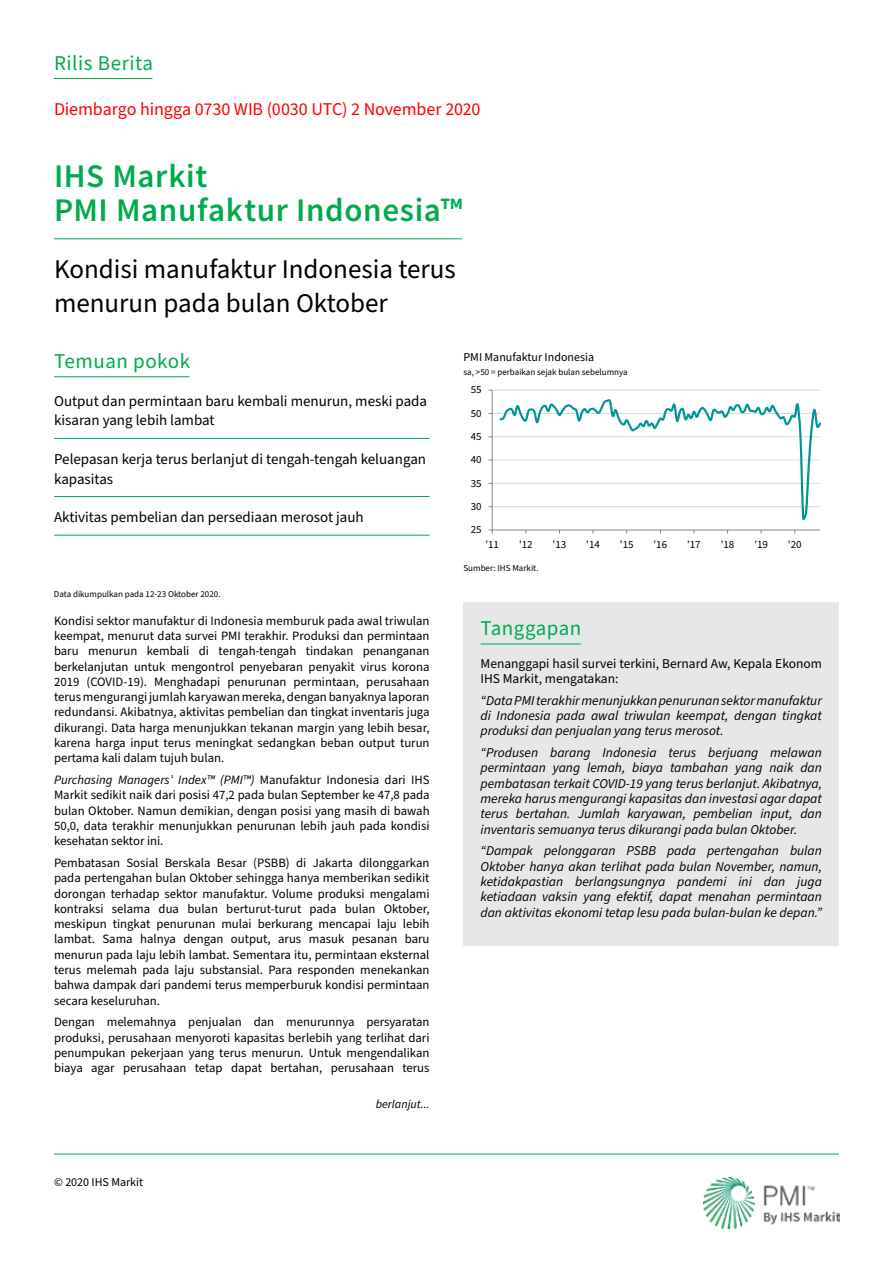
<style>
.page{position:relative;width:893px;height:1263px;background:#fff}
.page>*{position:absolute;margin:0;border:0;box-sizing:border-box;transform-origin:0 0}
.t1{font:600 33px/34.5px "Source Sans Pro";letter-spacing:.02em;color:#00ab4e}
.t2{font:27px/34.5px "Source Sans Pro";color:#000}
.t3{font:21px "Source Sans Pro";letter-spacing:.025em;color:#00ab4e}
.t4{font:18px "Source Sans Pro";letter-spacing:-.01em;color:#f00}
.t5{font:15px/19.5px "Source Sans Pro";color:#000}
.t6{font:italic 13.5px/15.3px "Source Sans Pro";color:#000;text-align:justify}
.t7{font:13.5px/15.3px "Source Sans Pro";color:#000}
.t8{font:12.75px/15.3px "Source Sans Pro";color:#000;text-align:justify}
.t9{font:12px "Source Sans Pro";color:#000}
.t10{font:italic 12px "Source Sans Pro";color:#000}
.t11{font:10.8px "Source Sans Pro";letter-spacing:-.005em;color:#000}
.t12{font:9px "Source Sans Pro";color:#000}
.s1{font-style:italic}
</style>
<div class="page">
<img style="left:704px;top:1177px;width:136px;height:51px">
<hr style="left:54px;top:1154px;width:785px;height:1px;background:#00ab4e">
<hr style="left:492px;top:506px;width:328px;height:1px;background:#d9d9d9">
<hr style="left:492px;top:483px;width:328px;height:1px;background:#d9d9d9">
<hr style="left:492px;top:460px;width:328px;height:1px;background:#d9d9d9">
<hr style="left:492px;top:436px;width:328px;height:1px;background:#d9d9d9">
<hr style="left:492px;top:413px;width:328px;height:1px;background:#d9d9d9">
<hr style="left:492px;top:390px;width:328px;height:1px;background:#d9d9d9">
<hr style="left:492px;top:390px;width:1px;height:140px;background:#868686">
<hr style="left:492px;top:530px;width:328px;height:1px;background:#868686">
<svg style="left:498px;top:399px;width:323px;height:122px"></svg>
<hr style="left:54px;top:376px;width:136px;height:1px;background:#00ab4e">
<hr style="left:54px;top:78px;width:98px;height:1px;background:#00ab4e">
<hr style="left:54px;top:238px;width:408px;height:1px;background:#00ab4e">
<hr style="left:54px;top:438px;width:376px;height:1px;background:#00ab4e">
<hr style="left:54px;top:496px;width:376px;height:1px;background:#00ab4e">
<hr style="left:54px;top:535px;width:376px;height:1px;background:#00ab4e">
<div style="left:463px;top:602px;width:376px;height:56px;background:#e6e7e8"></div>
<hr style="left:480px;top:644px;width:101px;height:1px;background:#00ab4e">
<div style="left:463px;top:658px;width:376px;height:287px;background:#e6e7e8"></div>
<h3 class="t3" style="left:54px;top:49px;width:100px">Rilis Berita</h3>
<h3 class="t4" style="left:54px;top:97px;width:428px">Diembargo hingga 0730 WIB (0030 UTC) 2 November 2020</h3>
<h1 class="t1" style="left:54px;top:158px;width:410px">IHS Markit<br>PMI Manufaktur Indonesia™</h1>
<h2 class="t2" style="left:54px;top:252px;width:403px">Kondisi manufaktur Indonesia terus menurun pada bulan Oktober</h2>
<h3 class="t3" style="left:54px;top:347px;width:137px">Temuan pokok</h3>
<p class="t5" style="left:54px;top:392px;width:374px">Output dan permintaan baru kembali menurun, meski pada kisaran yang lebih lambat</p>
<p class="t5" style="left:54px;top:450px;width:374px">Pelepasan kerja terus berlanjut di tengah-tengah keluangan kapasitas</p>
<p class="t5" style="left:54px;top:508px;width:311px">Aktivitas pembelian dan persediaan merosot jauh</p>
<p class="t12" style="left:54px;top:588px;width:168px">Data dikumpulkan pada 12-23 Oktober 2020.</p>
<p class="t8" style="left:54px;top:613px;width:377px">Kondisi sektor manufaktur di Indonesia memburuk pada awal triwulan keempat, menurut data survei PMI terakhir. Produksi dan permintaan baru menurun kembali di tengah-tengah tindakan penanganan berkelanjutan untuk mengontrol penyebaran penyakit virus korona 2019 (COVID-19). Menghadapi penurunan permintaan, perusahaan terus mengurangi jumlah karyawan mereka, dengan banyaknya laporan redundansi. Akibatnya, aktivitas pembelian dan tingkat inventaris juga dikurangi. Data harga menunjukkan tekanan margin yang lebih besar, karena harga input terus meningkat sedangkan beban output turun pertama kali dalam tujuh bulan.</p>
<p class="t8" style="left:54px;top:772px;width:377px"><span class="s1">Purchasing Managers’ Index™ (PMI™)</span> Manufaktur Indonesia dari IHS Markit sedikit naik dari posisi 47,2 pada bulan September ke 47,8 pada bulan Oktober. Namun demikian, dengan posisi yang masih di bawah 50,0, data terakhir menunjukkan penurunan lebih jauh pada kondisi kesehatan sektor ini.</p>
<p class="t8" style="left:54px;top:855px;width:377px">Pembatasan Sosial Berskala Besar (PSBB) di Jakarta dilonggarkan pada pertengahan bulan Oktober sehingga hanya memberikan sedikit dorongan terhadap sektor manufaktur. Volume produksi mengalami kontraksi selama dua bulan berturut-turut pada bulan Oktober, meskipun tingkat penurunan mulai berkurang mencapai laju lebih lambat. Sama halnya dengan output, arus masuk pesanan baru menurun pada laju lebih lambat. Sementara itu, permintaan eksternal terus melemah pada laju substansial. Para responden menekankan bahwa dampak dari pandemi terus memperburuk kondisi permintaan secara keseluruhan.</p>
<p class="t8" style="left:54px;top:1015px;width:377px">Dengan melemahnya penjualan dan menurunnya persyaratan produksi, perusahaan menyoroti kapasitas berlebih yang terlihat dari penumpukan pekerjaan yang terus menurun. Untuk mengendalikan biaya agar perusahaan tetap dapat bertahan, perusahaan terus</p>
<p class="t9" style="left:463px;top:349px;width:132px">PMI Manufaktur Indonesia</p>
<p class="t12" style="left:463px;top:366px;width:166px">sa, &gt;50 = perbaikan sejak bulan sebelumnya</p>
<p class="t11" style="left:471px;top:382px;width:12px">55</p>
<p class="t11" style="left:471px;top:406px;width:12px">50</p>
<p class="t11" style="left:471px;top:429px;width:12px">45</p>
<p class="t11" style="left:471px;top:452px;width:12px">40</p>
<p class="t11" style="left:471px;top:476px;width:12px">35</p>
<p class="t11" style="left:471px;top:499px;width:12px">30</p>
<p class="t11" style="left:471px;top:522px;width:12px">25</p>
<p class="t11" style="left:485px;top:537px;width:15px">'11</p>
<p class="t11" style="left:519px;top:537px;width:15px">'12</p>
<p class="t11" style="left:553px;top:537px;width:15px">'13</p>
<p class="t11" style="left:586px;top:537px;width:15px">'14</p>
<p class="t11" style="left:620px;top:537px;width:15px">'15</p>
<p class="t11" style="left:653px;top:537px;width:15px">'16</p>
<p class="t11" style="left:687px;top:537px;width:15px">'17</p>
<p class="t11" style="left:721px;top:537px;width:15px">'18</p>
<p class="t11" style="left:754px;top:537px;width:15px">'19</p>
<p class="t11" style="left:788px;top:537px;width:15px">'20</p>
<p class="t12" style="left:463px;top:562px;width:77px">Sumber: IHS Markit.</p>
<h3 class="t3" style="left:480px;top:614px;width:102px">Tanggapan</h3>
<p class="t7" style="left:480px;top:656px;width:343px">Menanggapi hasil survei terkini, Bernard Aw, Kepala Ekonom<br>IHS Markit, mengatakan:</p>
<p class="t6" style="left:480px;top:693px;width:343px">“Data PMI terakhir menunjukkan penurunan sektor manufaktur di Indonesia pada awal triwulan keempat, dengan tingkat produksi dan penjualan yang terus merosot.</p>
<p class="t6" style="left:480px;top:745px;width:343px">“Produsen barang Indonesia terus berjuang melawan permintaan yang lemah, biaya tambahan yang naik dan pembatasan terkait COVID-19 yang terus berlanjut. Akibatnya, mereka harus mengurangi kapasitas dan investasi agar dapat terus bertahan. Jumlah karyawan, pembelian input, dan inventaris semuanya terus dikurangi pada bulan Oktober.</p>
<p class="t6" style="left:480px;top:844px;width:343px">“Dampak pelonggaran PSBB pada pertengahan bulan Oktober hanya akan terlihat pada bulan November, namun, ketidakpastian berlangsungnya pandemi ini dan juga ketiadaan vaksin yang efektif, dapat menahan permintaan dan aktivitas ekonomi tetap lesu pada bulan-bulan ke depan.”</p>
<p class="t10" style="left:376px;top:1096px;width:55px">berlanjut...</p>
<p class="t9" style="left:54px;top:1174px;width:91px">© 2020 IHS Markit</p>
</div>
